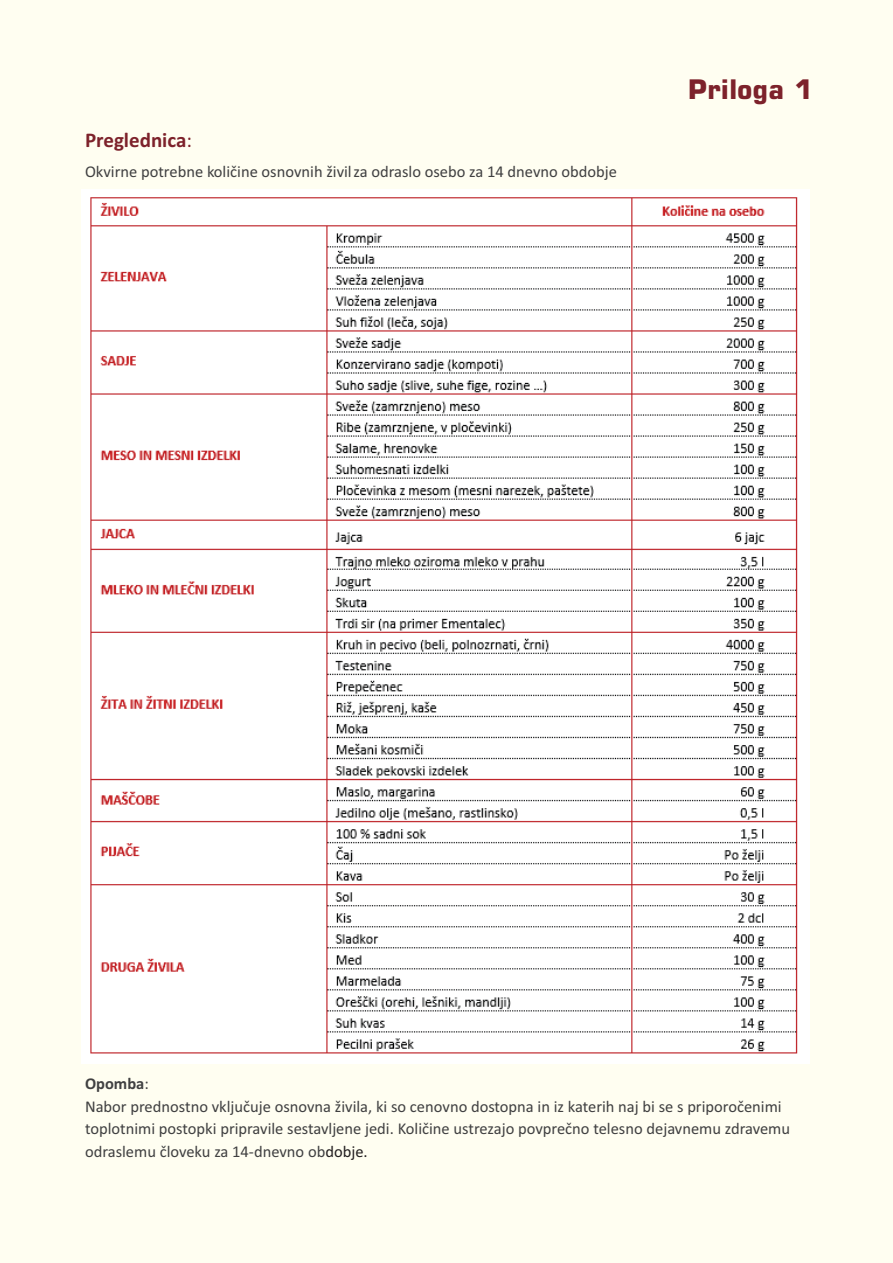
<style>
.page{position:relative;width:893px;height:1263px;background:#fffef1}
.page>*{position:absolute;margin:0;border:0;box-sizing:border-box;transform-origin:0 0}
.t1{font:700 27px "Square 721 BT";color:#7d222b}
.t2{font:700 21px "Calibri";color:#7d222b}
.t3{font:16.5px/22.5px "Calibri";color:#404041}
.s1{font-weight:400}
.s2{font-weight:700}
.s3{color:#231f20}
</style>
<div class="page">
<img style="left:81px;top:190px;width:728px;height:873px">
<p class="t2" style="left:85px;top:131px;width:109px">Preglednica<span class="s1">:</span></p>
<p class="t3" style="left:85px;top:161px;width:534px">Okvirne potrebne količine osnovnih živilza odraslo osebo za 14 dnevno obdobje</p>
<h1 class="t1" style="left:688px;top:79px;width:126px">Priloga 1</h1>
<p class="t3" style="left:85px;top:1074px;width:706px"><span class="s2">Opomba</span>:<br>Nabor prednostno vključuje osnovna živila, ki so cenovno dostopna in iz katerih naj bi se s priporočenimi toplotnimi postopki pripravile sestavljene jedi. Količine ustrezajo povprečno telesno dejavnemu zdravemu odraslemu človeku za 14-dnevno ob<span class="s3">dobje.</span></p>
</div>
